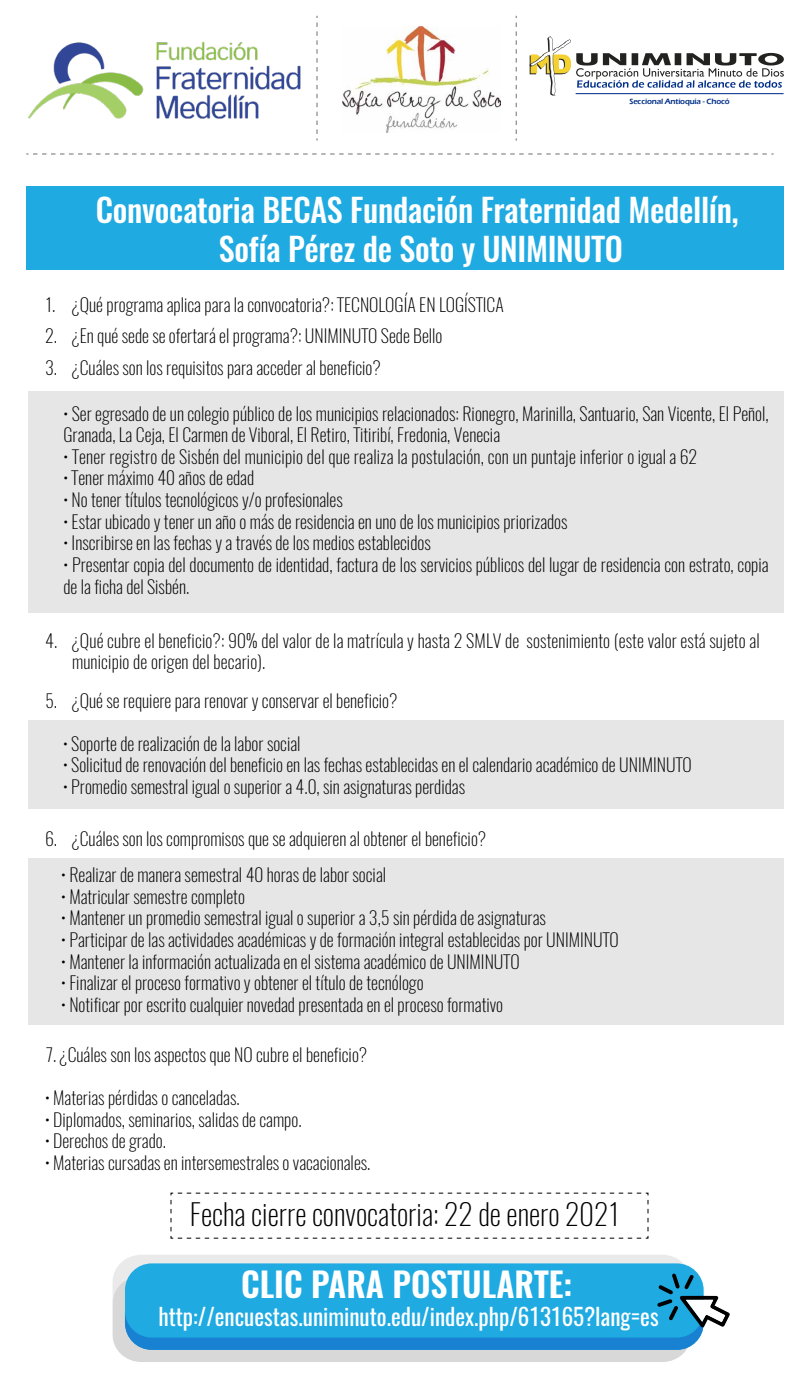
<style>
.page{position:relative;width:810px;height:1380px;background:#fff}
.page>*{position:absolute;margin:0;border:0;box-sizing:border-box;transform-origin:0 0}
.t1{font:600 33.83px "Oswald";color:#fff}
.t2{font:500 32.25px/39px "Oswald";letter-spacing:-.01em;color:#fff;text-align:center}
.t3{font:200 29.25px "Oswald";color:#000}
.t4{font:23.1px "Oswald";color:#fff}
.t5{font:200 18px/21.6px "Oswald";color:#000}
.t6{font:600 7.95px "Eras ITC";letter-spacing:-.02em;color:#002f87}
</style>
<div class="page">
<div style="left:26px;top:187px;width:758px;height:83px;background:#1faae2"></div>
<div style="left:28px;top:391px;width:756px;height:221px;background:#e6e6e6"></div>
<div style="left:28px;top:720px;width:756px;height:88px;background:#e6e6e6"></div>
<div style="left:28px;top:857px;width:756px;height:167px;background:#e6e6e6"></div>
<img style="left:28px;top:41px;width:273px;height:78px">
<img style="left:342px;top:26px;width:158px;height:107px">
<svg style="left:317px;top:16px;width:1px;height:125px"></svg>
<svg style="left:516px;top:16px;width:1px;height:125px"></svg>
<svg style="left:26px;top:154px;width:748px;height:1px"></svg>
<svg style="left:530px;top:36px;width:254px;height:60px"></svg>
<div style="left:113px;top:1275px;width:578px;height:86px;background:#d8d8d8;border-radius:28px"></div>
<svg style="left:113px;top:1255px;width:617px;height:94px;background:#3dadde"></svg>
<svg style="left:170px;top:1192px;width:479px;height:46px"></svg>
<p class="t6" style="left:629px;top:97px;width:102px">Seccional Antioquia - Chocó</p>
<h2 class="t2" style="left:96px;top:191px;width:644px">Convocatoria BECAS Fundación Fraternidad Medellín,<br>Sofía Pérez de Soto y UNIMINUTO</h2>
<p class="t5" style="left:45px;top:293px;width:460px">1. ¿Qué programa aplica para la convocatoria?: TECNOLOGÍA EN LOGÍSTICA</p>
<p class="t5" style="left:45px;top:325px;width:399px">2. ¿En qué sede se ofertará el programa?: UNIMINUTO Sede Bello</p>
<p class="t5" style="left:45px;top:356px;width:337px">3. ¿Cuáles son los requisitos para acceder al beneficio?</p>
<p class="t5" style="left:63px;top:402px;width:707px">• Ser egresado de un colegio público de los municipios relacionados: Rionegro, Marinilla, Santuario, San Vicente, El Peñol,<br>Granada, La Ceja, El Carmen de Viboral, El Retiro, Titiribí, Fredonia, Venecia</p>
<p class="t5" style="left:63px;top:445px;width:635px">• Tener registro de Sisbén del municipio del que realiza la postulación, con un puntaje inferior o igual a 62</p>
<p class="t5" style="left:63px;top:467px;width:192px">• Tener máximo 40 años de edad</p>
<p class="t5" style="left:63px;top:489px;width:281px">• No tener títulos tecnológicos y/o profesionales</p>
<p class="t5" style="left:63px;top:510px;width:506px">• Estar ubicado y tener un año o más de residencia en uno de los municipios priorizados</p>
<p class="t5" style="left:63px;top:532px;width:369px">• Inscribirse en las fechas y a través de los medios establecidos</p>
<p class="t5" style="left:63px;top:553px;width:707px">• Presentar copia del documento de identidad, factura de los servicios públicos del lugar de residencia con estrato, copia de la ficha del Sisbén.</p>
<p class="t5" style="left:72px;top:629px;width:689px;text-indent:-27px">4. ¿Qué cubre el beneficio?: 90% del valor de la matrícula y hasta 2 SMLV de sostenimiento (este valor está sujeto al municipio de origen del becario).</p>
<p class="t5" style="left:45px;top:690px;width:354px">5. ¿Qué se requiere para renovar y conservar el beneficio?</p>
<p class="t5" style="left:63px;top:732px;width:239px">• Soporte de realización de la labor social</p>
<p class="t5" style="left:63px;top:754px;width:630px">• Solicitud de renovación del beneficio en las fechas establecidas en el calendario académico de UNIMINUTO</p>
<p class="t5" style="left:63px;top:775px;width:404px">• Promedio semestral igual o superior a 4.0, sin asignaturas perdidas</p>
<p class="t5" style="left:45px;top:827px;width:443px">6. ¿Cuáles son los compromisos que se adquieren al obtener el beneficio?</p>
<p class="t5" style="left:61px;top:863px;width:326px">• Realizar de manera semestral 40 horas de labor social</p>
<p class="t5" style="left:61px;top:885px;width:185px">• Matricular semestre completo</p>
<p class="t5" style="left:61px;top:907px;width:486px">• Mantener un promedio semestral igual o superior a 3,5 sin pérdida de asignaturas</p>
<p class="t5" style="left:61px;top:928px;width:559px">• Participar de las actividades académicas y de formación integral establecidas por UNIMINUTO</p>
<p class="t5" style="left:61px;top:950px;width:460px">• Mantener la información actualizada en el sistema académico de UNIMINUTO</p>
<p class="t5" style="left:61px;top:971px;width:364px">• Finalizar el proceso formativo y obtener el título de tecnólogo</p>
<p class="t5" style="left:61px;top:993px;width:443px">• Notificar por escrito cualquier novedad presentada en el proceso formativo</p>
<p class="t5" style="left:45px;top:1043px;width:324px">7. ¿Cuáles son los aspectos que NO cubre el beneficio?</p>
<p class="t5" style="left:45px;top:1086px;width:196px">• Materias pérdidas o canceladas.</p>
<p class="t5" style="left:45px;top:1108px;width:258px">• Diplomados, seminarios, salidas de campo.</p>
<p class="t5" style="left:45px;top:1129px;width:122px">• Derechos de grado.</p>
<p class="t5" style="left:45px;top:1151px;width:327px">• Materias cursadas en intersemestrales o vacacionales.</p>
<h3 class="t3" style="left:190px;top:1194px;width:432px">Fecha cierre convocatoria: 22 de enero 2021</h3>
<h1 class="t1" style="left:241px;top:1260px;width:333px">CLIC PARA POSTULARTE:</h1>
<p class="t4" style="left:158px;top:1300px;width:502px">http://encuestas.uniminuto.edu/index.php/613165?lang=es</p>
</div>
